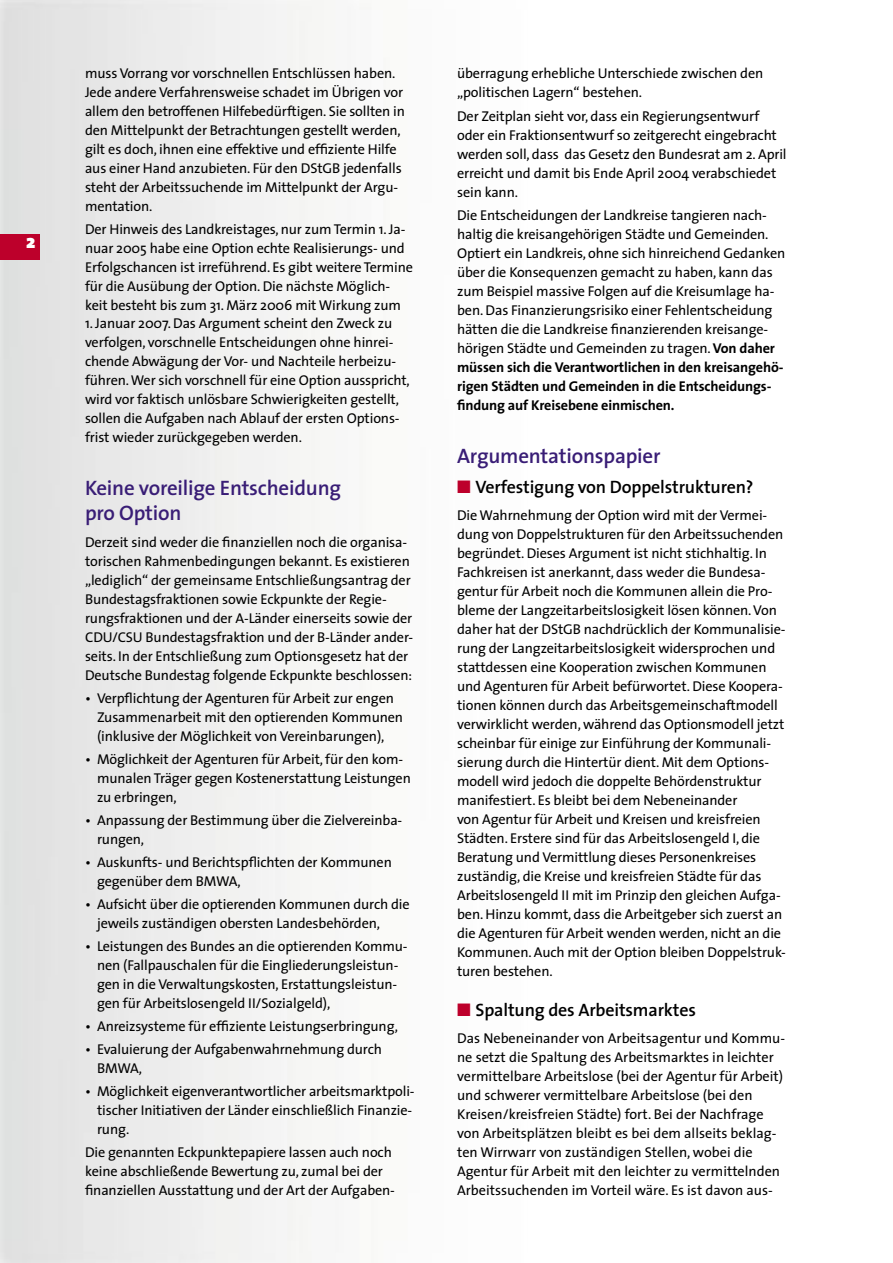
<style>
.page{position:relative;width:893px;height:1263px;background:#fff}
.page>*{position:absolute;margin:0;border:0;box-sizing:border-box;transform-origin:0 0}
.t1{font:600 21px/25.3px "The Sans";letter-spacing:-.01em;color:#391d76}
.t2{font:900 19.5px "The Sans";color:#fff}
.t3{font:600 18px "The Sans";letter-spacing:-.01em;color:#000}
.t4{font:14.25px/19px "The Sans";letter-spacing:-.01em;color:#000}
.s1{font-weight:700}
</style>
<div class="page">
<img style="left:0;top:0;width:444px;height:370px">
<div style="left:0;top:234px;width:40px;height:25px;background:#bd002b"></div>
<h2 class="t2" style="left:26px;top:225px;width:11px">2</h2>
<p class="t4" style="left:85px;top:64px;width:321px">muss Vorrang vor vorschnellen Entschlüssen haben.<br>Jede andere Verfahrensweise schadet im Übrigen vor allem den betroffenen Hilfebedürftigen. Sie sollten in den Mittelpunkt der Betrachtungen gestellt werden, gilt es doch, ihnen eine effektive und effiziente Hilfe aus einer Hand anzubieten. Für den DStGB jedenfalls steht der Arbeitssuchende im Mittelpunkt der Argu&shy;mentation.</p>
<p class="t4" style="left:85px;top:219px;width:330px">Der Hinweis des Landkreistages, nur zum Termin 1. Ja&shy;nuar 2005 habe eine Option echte Realisierungs- und Erfolgschancen ist irreführend. Es gibt weitere Termine für die Ausübung der Option. Die nächste Möglich&shy;keit besteht bis zum 31. März 2006 mit Wirkung zum</p>
<p class="t4" style="left:85px;top:314px;width:326px">1. Januar 2007. Das Argument scheint den Zweck zu verfolgen, vorschnelle Entscheidungen ohne hinrei&shy;chende Abwägung der Vor- und Nachteile herbeizu&shy;führen. Wer sich vorschnell für eine Option ausspricht, wird vor faktisch unlösbare Schwierigkeiten gestellt, sollen die Aufgaben nach Ablauf der ersten Options&shy;frist wieder zurückgegeben werden.</p>
<h1 class="t1" style="left:85px;top:474px;width:258px">Keine voreilige Entscheidung pro Option</h1>
<p class="t4" style="left:85px;top:533px;width:330px">Derzeit sind weder die finanziellen noch die organisa&shy;torischen Rahmenbedingungen bekannt. Es existieren „lediglich“ der gemeinsame Entschließungsantrag der Bundestagsfraktionen sowie Eckpunkte der Regie&shy;rungsfraktionen und der A-Länder einerseits sowie der CDU/CSU Bundestagsfraktion und der B-Länder ander&shy;seits. In der Entschließung zum Optionsgesetz hat der Deutsche Bundestag folgende Eckpunkte beschlossen:</p>
<p class="t4" style="left:97px;top:688px;width:308px;text-indent:-12px">• Verpflichtung der Agenturen für Arbeit zur engen<br>Zusammenarbeit mit den optierenden Kommunen (inklusive der Möglichkeit von Vereinbarungen),</p>
<p class="t4" style="left:97px;top:749px;width:315px;text-indent:-12px">• Möglichkeit der Agenturen für Arbeit, für den kom&shy;munalen Träger gegen Kostenerstattung Leistungen zu erbringen,</p>
<p class="t4" style="left:97px;top:810px;width:307px;text-indent:-12px">• Anpassung der Bestimmung über die Zielvereinba&shy;rungen,</p>
<p class="t4" style="left:97px;top:852px;width:296px;text-indent:-12px">• Auskunfts- und Berichtspflichten der Kommunen gegenüber dem BMWA,</p>
<p class="t4" style="left:97px;top:894px;width:314px;text-indent:-12px">• Aufsicht über die optierenden Kommunen durch die jeweils zuständigen obersten Landesbehörden,</p>
<p class="t4" style="left:97px;top:936px;width:312px;text-indent:-12px">• Leistungen des Bundes an die optierenden Kommu&shy;nen (Fallpauschalen für die Eingliederungsleistun&shy;gen in die Verwaltungskosten, Erstattungsleistun&shy;gen für Arbeitslosengeld II/Sozialgeld),</p>
<p class="t4" style="left:85px;top:1016px;width:315px">• Anreizsysteme für effiziente Leistungserbringung,</p>
<p class="t4" style="left:97px;top:1039px;width:286px;text-indent:-12px">• Evaluierung der Aufgabenwahrnehmung durch<br>BMWA,</p>
<p class="t4" style="left:97px;top:1081px;width:319px;text-indent:-12px">• Möglichkeit eigenverantwortlicher arbeitsmarktpoli&shy;tischer Initiativen der Länder einschließlich Finanzie&shy;rung.</p>
<p class="t4" style="left:85px;top:1142px;width:311px">Die genannten Eckpunktepapiere lassen auch noch keine abschließende Bewertung zu, zumal bei der finanziellen Ausstattung und der Art der Aufgaben-</p>
<p class="t4" style="left:457px;top:64px;width:308px">überragung erhebliche Unterschiede zwischen den „politischen Lagern“ bestehen.</p>
<p class="t4" style="left:457px;top:106px;width:331px">Der Zeitplan sieht vor, dass ein Regierungsentwurf oder ein Fraktionsentwurf so zeitgerecht eingebracht werden soll, dass das Gesetz den Bundesrat am 2. April erreicht und damit bis Ende April 2004 verabschiedet sein kann.</p>
<p class="t4" style="left:457px;top:205px;width:330px">Die Entscheidungen der Landkreise tangieren nach&shy;haltig die kreisangehörigen Städte und Gemeinden.<br>Optiert ein Landkreis, ohne sich hinreichend Gedanken über die Konsequenzen gemacht zu haben, kann das zum Beispiel massive Folgen auf die Kreisumlage ha&shy;ben. Das Finanzierungsrisiko einer Fehlentscheidung hätten die die Landkreise finanzierenden kreisange&shy;hörigen Städte und Gemeinden zu tragen. <span class="s1">Von daher müssen sich die Verantwortlichen in den kreisangehö&shy;rigen Städten und Gemeinden in die Entscheidungs&shy;findung auf Kreisebene einmischen.</span></p>
<h1 class="t1" style="left:457px;top:442px;width:205px">Argumentationspapier</h1>
<p class="t3" style="left:475px;top:472px;width:280px">Verfestigung von Doppelstrukturen?</p>
<p class="t4" style="left:457px;top:506px;width:330px">Die Wahrnehmung der Option wird mit der Vermei&shy;dung von Doppelstrukturen für den Arbeitssuchenden begründet. Dieses Argument ist nicht stichhaltig. In Fachkreisen ist anerkannt, dass weder die Bundesa&shy;gentur für Arbeit noch die Kommunen allein die Pro&shy;bleme der Langzeitarbeitslosigkeit lösen können. Von daher hat der DStGB nachdrücklich der Kommunalisie&shy;rung der Langzeitarbeitslosigkeit widersprochen und stattdessen eine Kooperation zwischen Kommunen und Agenturen für Arbeit befürwortet. Diese Koopera&shy;tionen können durch das Arbeitsgemeinschaftmodell verwirklicht werden, während das Optionsmodell jetzt scheinbar für einige zur Einführung der Kommunali&shy;sierung durch die Hintertür dient. Mit dem Options&shy;modell wird jedoch die doppelte Behördenstruktur manifestiert. Es bleibt bei dem Nebeneinander<br>von Agentur für Arbeit und Kreisen und kreisfreien Städten. Erstere sind für das Arbeitslosengeld I, die Beratung und Vermittlung dieses Personenkreises zuständig, die Kreise und kreisfreien Städte für das Arbeitslosengeld II mit im Prinzip den gleichen Aufga&shy;ben. Hinzu kommt, dass die Arbeitgeber sich zuerst an die Agenturen für Arbeit wenden werden, nicht an die Kommunen. Auch mit der Option bleiben Doppelstruk&shy;turen bestehen.</p>
<p class="t3" style="left:475px;top:994px;width:222px">Spaltung des Arbeitsmarktes</p>
<p class="t4" style="left:457px;top:1028px;width:329px">Das Nebeneinander von Arbeitsagentur und Kommu&shy;ne setzt die Spaltung des Arbeitsmarktes in leichter vermittelbare Arbeitslose (bei der Agentur für Arbeit) und schwerer vermittelbare Arbeitslose (bei den Kreisen/kreisfreien Städte) fort. Bei der Nachfrage von Arbeitsplätzen bleibt es bei dem allseits beklag&shy;ten Wirrwarr von zuständigen Stellen, wobei die Agentur für Arbeit mit den leichter zu vermittelnden Arbeitssuchenden im Vorteil wäre. Es ist davon aus-</p>
</div>
